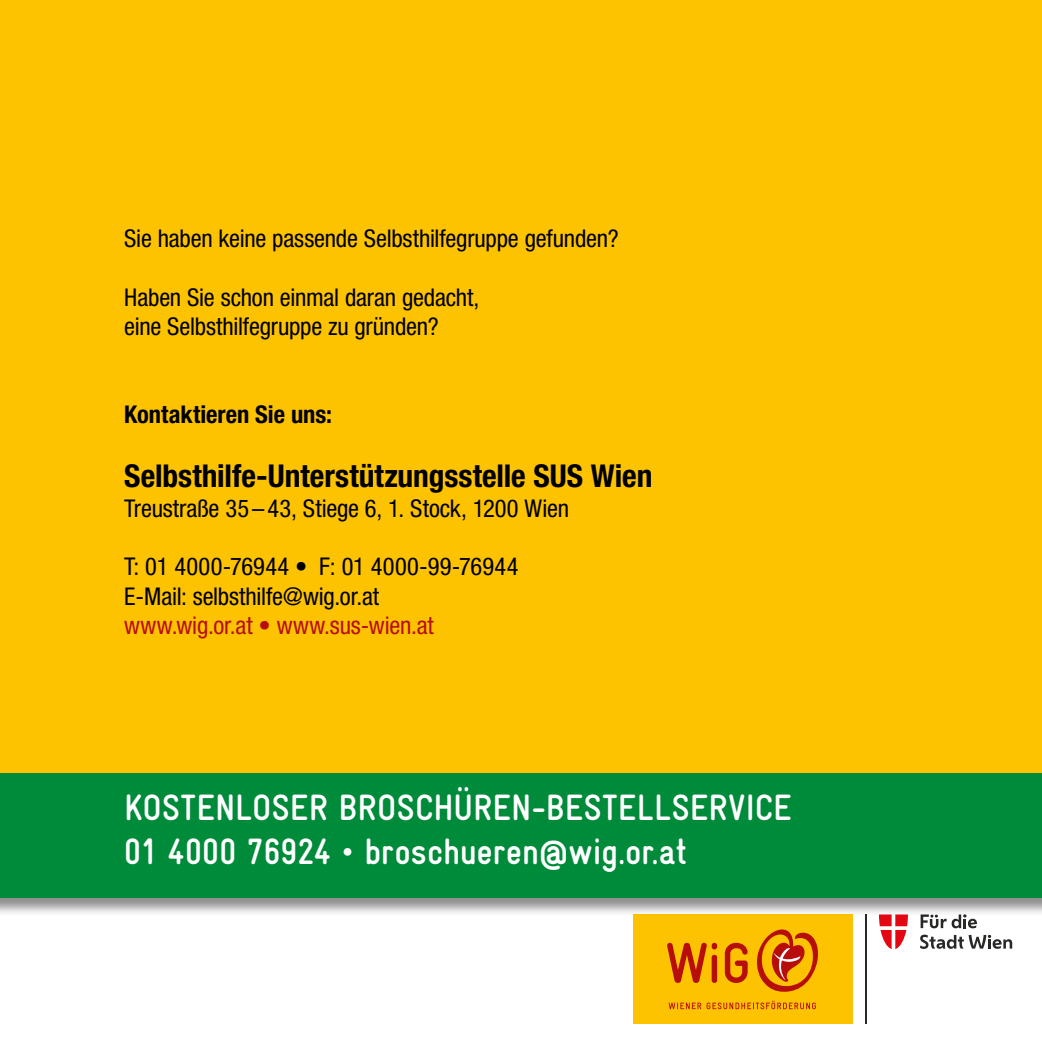
<style>
.page{position:relative;width:1042px;height:1042px;background:#fff}
.page>*{position:absolute;margin:0;border:0;box-sizing:border-box;transform-origin:0 0}
.t1{font:700 36.75px/44.1px "Gravur Condensed";letter-spacing:.005em;color:#fff}
.t2{font:700 condensed 31.5px "Helvetica Neue LT Pro";color:#000}
.t3{font:condensed 24.5px/29.4px "Helvetica Neue LT Pro";letter-spacing:-.01em;color:#000}
.t4{font:condensed 24.5px "Helvetica Neue LT Pro";letter-spacing:-.005em;color:#b70e0c}
.t5{font:700 condensed 24.5px "Helvetica Neue LT Pro";color:#000}
</style>
<div class="page">
<div style="left:0;top:0;width:1042px;height:862px;background:#fdc300"></div>
<div style="left:0;top:773px;width:1042px;height:143px;background:#000;opacity:.45"></div>
<div style="left:0;top:773px;width:1042px;height:124px;background:#008b3b"></div>
<svg style="left:879px;top:914px;width:29px;height:35px"></svg>
<div style="left:633px;top:914px;width:219px;height:110px;background:#fdc300"></div>
<svg style="left:757px;top:929px;width:61px;height:63px"></svg>
<svg style="left:669px;top:1000px;width:147px;height:9px"></svg>
<svg style="left:667px;top:943px;width:50px;height:40px"></svg>
<div style="left:711px;top:955px;width:6px;height:28px;background:#b70e0c;border-radius:3px"></div>
<svg style="left:725px;top:943px;width:22px;height:40px"></svg>
<svg style="left:920px;top:934px;width:92px;height:15px"></svg>
<svg style="left:920px;top:914px;width:57px;height:14px"></svg>
<hr style="left:865px;top:914px;width:1px;height:110px;background:#282827">
<p class="t3" style="left:124px;top:223px;width:496px">Sie haben keine passende Selbsthilfegruppe gefunden?</p>
<p class="t3" style="left:124px;top:282px;width:357px">Haben Sie schon einmal daran gedacht, eine Selbsthilfegruppe zu gründen?</p>
<p class="t5" style="left:124px;top:400px;width:209px">Kontaktieren Sie uns:</p>
<h2 class="t2" style="left:124px;top:457px;width:530px">Selbsthilfe-Unterstützungsstelle SUS Wien</h2>
<p class="t3" style="left:124px;top:493px;width:446px">Treustraße 35 – 43, Stiege 6, 1. Stock, 1200 Wien</p>
<p class="t3" style="left:124px;top:552px;width:396px">T: 01 4000-76944 • F: 01 4000-99-76944<br>E-Mail: selbsthilfe@wig.or.at</p>
<p class="t4" style="left:124px;top:611px;width:311px">www.wig.or.at • www.sus-wien.at</p>
<p class="t1" style="left:124px;top:786px;width:669px">KOSTENLOSER BROSCHÜREN-BESTELLSERVICE<br>01 4000 76924 • broschueren@wig.or.at</p>
</div>
